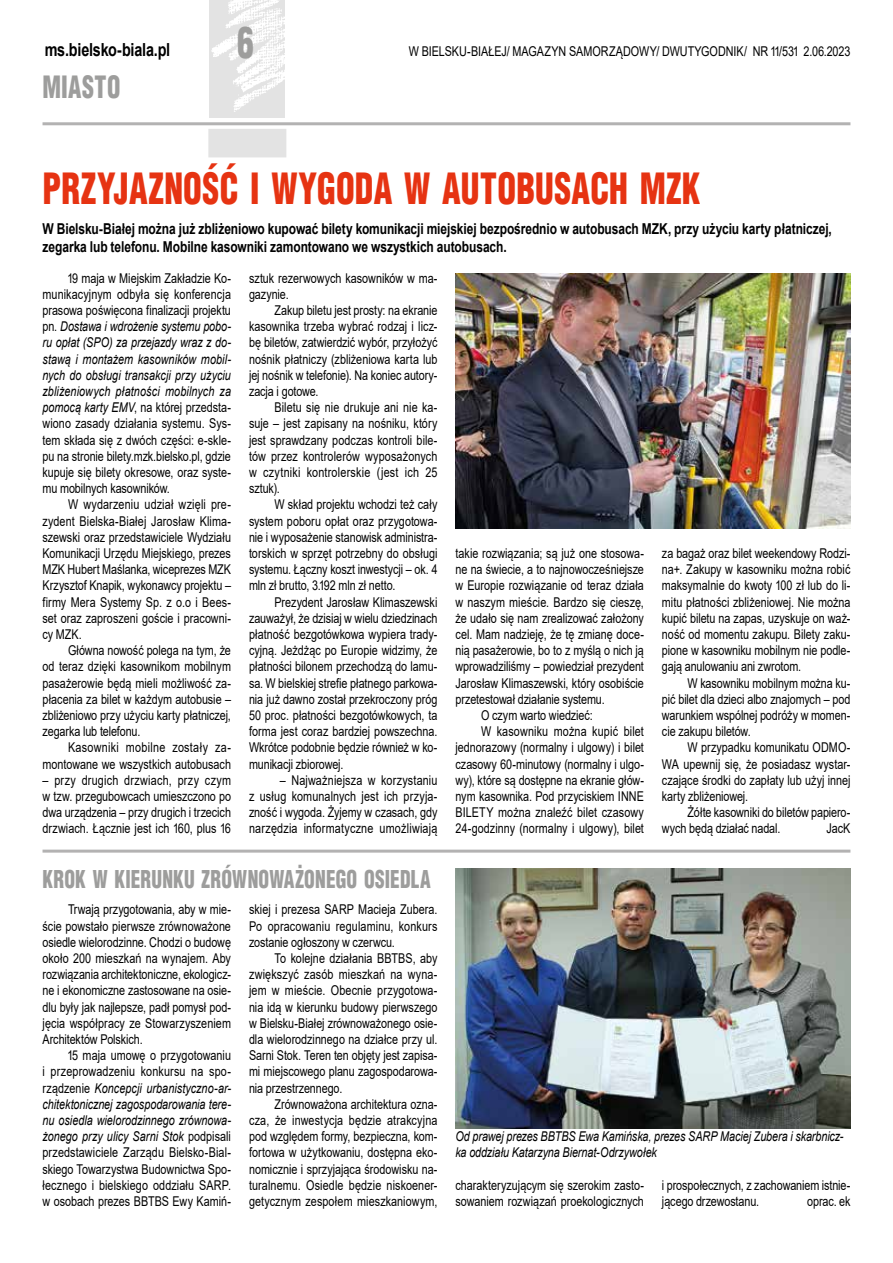
<style>
.page{position:relative;width:893px;height:1263px;background:#fff}
.page>*{position:absolute;margin:0;border:0;box-sizing:border-box;transform-origin:0 0}
.t1{font:900 42px "Switzerland Cond";letter-spacing:.01em;color:#e63312;scale:.8 1}
.t2{font:900 42px "Switzerland Cond";color:#9d9d9c;scale:.8 1}
.t3{font:900 30px "Switzerland Cond";letter-spacing:.02em;color:#9d9d9c;scale:.8 1}
.t4{font:900 24px "Switzerland Cond";letter-spacing:.01em;color:#9d9d9c;scale:.8 1}
.t5{font:700 18px "Arial";letter-spacing:-.015em;color:#000;scale:.8 1}
.t6{font:700 15px/18px "Arial";letter-spacing:-.005em;color:#000;scale:.8 1}
.t7{font:13.5px/16.2px "Arial";color:#000;text-align:justify;scale:.8 1}
.t8{font:italic 13.5px/16.2px "Arial";letter-spacing:-.01em;color:#000;scale:.8 1}
.s1{font-style:italic}
</style>
<div class="page">
<hr style="left:43px;top:122px;width:807px;height:3px;background:#b3b2b2">
<img style="left:209px;top:0;width:76px;height:118px">
<div style="left:208px;top:129px;width:78px;height:28px;background:#e3e3e3"></div>
<img style="left:455px;top:273px;width:395px;height:256px">
<hr style="left:43px;top:850px;width:807px;height:3px;background:#b3b2b2">
<img style="left:455px;top:869px;width:395px;height:259px">
<h3 class="t5" style="left:45px;top:37px;width:158px">ms.bielsko-biala.pl</h3>
<h2 class="t3" style="left:43px;top:68px;width:99px">MIASTO</h2>
<h1 class="t2" style="left:237px;top:16px;width:22px">6</h1>
<p class="t7" style="left:409px;top:43px;width:553px">W BIELSKU-BIAŁEJ/ MAGAZYN SAMORZĄDOWY/ DWUTYGODNIK/ NR 11/531 2.06.2023</p>
<h1 class="t1" style="left:43px;top:162px;width:824px">PRZYJAZNOŚĆ I WYGODA W AUTOBUSACH MZK</h1>
<p class="t6" style="left:43px;top:220px;width:988px">W Bielsku-Białej można już zbliżeniowo kupować bilety komunikacji miejskiej bezpośrednio w autobusach MZK, przy użyciu karty płatniczej, zegarka lub telefonu. Mobilne kasowniki zamontowano we wszystkich autobusach.</p>
<p class="t7" style="left:43px;top:270px;width:237px;text-indent:26px">19 maja w Miejskim Zakładzie Ko&shy;munikacyjnym odbyła się konferencja prasowa poświęcona finalizacji projektu pn. <span class="s1">Dostawa i wdrożenie systemu pobo&shy;ru opłat (SPO) za przejazdy wraz z do&shy;stawą i montażem kasowników mobil&shy;nych do obsługi transakcji przy użyciu zbliżeniowych płatności mobilnych za pomocą karty EMV</span>, na której przedsta&shy;wiono zasady działania systemu. Sys&shy;tem składa się z dwóch części: e-skle&shy;pu na stronie bilety.mzk.bielsko.pl, gdzie kupuje się bilety okresowe, oraz syste&shy;mu mobilnych kasowników.</p>
<p class="t7" style="left:43px;top:496px;width:237px;text-indent:26px">W wydarzeniu udział wzięli pre&shy;zydent Bielska-Białej Jarosław Klima&shy;szewski oraz przedstawiciele Wydziału Komunikacji Urzędu Miejskiego, prezes MZK Hubert Maślanka, wiceprezes MZK Krzysztof Knapik, wykonawcy projektu – firmy Mera Systemy Sp. z o.o i Bees&shy;set oraz zaproszeni goście i pracowni&shy;cy MZK.</p>
<p class="t7" style="left:43px;top:642px;width:237px;text-indent:26px">Główna nowość polega na tym, że od teraz dzięki kasownikom mobilnym pasażerowie będą mieli możliwość za&shy;płacenia za bilet w każdym autobusie – zbliżeniowo przy użyciu karty płatniczej, zegarka lub telefonu.</p>
<p class="t7" style="left:43px;top:739px;width:237px;text-align:right">Kasowniki mobilne zostały za&shy;montowane we wszystkich autobusach</p>
<p class="t7" style="left:43px;top:772px;width:237px">– przy drugich drzwiach, przy czym w tzw. przegubowcach umieszczono po dwa urządzenia – przy drugich i trzecich drzwiach. Łącznie jest ich 160, plus 16</p>
<p class="t7" style="left:249px;top:270px;width:237px">sztuk rezerwowych kasowników w ma&shy;gazynie.</p>
<p class="t7" style="left:249px;top:302px;width:237px;text-indent:26px">Zakup biletu jest prosty: na ekranie kasownika trzeba wybrać rodzaj i licz&shy;bę biletów, zatwierdzić wybór, przyłożyć nośnik płatniczy (zbliżeniowa karta lub jej nośnik w telefonie). Na koniec autory&shy;zacja i gotowe.</p>
<p class="t7" style="left:249px;top:399px;width:237px;text-indent:26px">Biletu się nie drukuje ani nie ka&shy;suje – jest zapisany na nośniku, który jest sprawdzany podczas kontroli bile&shy;tów przez kontrolerów wyposażonych w czytniki kontrolerskie (jest ich 25 sztuk).</p>
<p class="t7" style="left:249px;top:496px;width:237px;text-indent:26px">W skład projektu wchodzi też cały system poboru opłat oraz przygotowa&shy;nie i wyposażenie stanowisk administra&shy;torskich w sprzęt potrzebny do obsługi systemu. Łączny koszt inwestycji – ok. 4 mln zł brutto, 3.192 mln zł netto.</p>
<p class="t7" style="left:249px;top:594px;width:237px;text-indent:26px">Prezydent Jarosław Klimaszewski zauważył, że dzisiaj w wielu dziedzinach płatność bezgotówkowa wypiera trady&shy;cyjną. Jeżdżąc po Europie widzimy, że płatności bilonem przechodzą do lamu&shy;sa. W bielskiej strefie płatnego parkowa&shy;nia już dawno został przekroczony próg 50 proc. płatności bezgotówkowych, ta forma jest coraz bardziej powszechna.<br>Wkrótce podobnie będzie również w ko&shy;munikacji zbiorowej.</p>
<p class="t7" style="left:249px;top:772px;width:237px;text-indent:31px">– Najważniejsza w korzystaniu z usług komunalnych jest ich przyja&shy;zność i wygoda. Żyjemy w czasach, gdy narzędzia informatyczne umożliwiają</p>
<h3 class="t4" style="left:43px;top:863px;width:487px">KROK W KIERUNKU ZRÓWNOWAŻONEGO OSIEDLA</h3>
<p class="t7" style="left:43px;top:901px;width:237px;text-indent:26px">Trwają przygotowania, aby w mie&shy;ście powstało pierwsze zrównoważone osiedle wielorodzinne. Chodzi o budowę około 200 mieszkań na wynajem. Aby rozwiązania architektoniczne, ekologicz&shy;ne i ekonomiczne zastosowane na osie&shy;dlu były jak najlepsze, padł pomysł pod&shy;jęcia współpracy ze Stowarzyszeniem Architektów Polskich.</p>
<p class="t7" style="left:43px;top:1047px;width:237px;text-indent:26px">15 maja umowę o przygotowaniu i przeprowadzeniu konkursu na spo&shy;rządzenie <span class="s1">Koncepcji urbanistyczno-ar&shy;chitektonicznej zagospodarowania tere&shy;nu osiedla wielorodzinnego zrównowa&shy;żonego przy ulicy Sarni Stok</span> podpisali przedstawiciele Zarządu Bielsko-Bial&shy;skiego Towarzystwa Budownictwa Spo&shy;łecznego i bielskiego oddziału SARP. w osobach prezes BBTBS Ewy Kamiń-</p>
<p class="t7" style="left:249px;top:901px;width:237px">skiej i prezesa SARP Macieja Zubera.<br>Po opracowaniu regulaminu, konkurs zostanie ogłoszony w czerwcu.</p>
<p class="t7" style="left:249px;top:950px;width:237px;text-indent:26px">To kolejne działania BBTBS, aby zwiększyć zasób mieszkań na wyna&shy;jem w mieście. Obecnie przygotowa&shy;nia idą w kierunku budowy pierwszego w Bielsku-Białej zrównoważonego osie&shy;dla wielorodzinnego na działce przy ul.<br>Sarni Stok. Teren ten objęty jest zapisa&shy;mi miejscowego planu zagospodarowa&shy;nia przestrzennego.</p>
<p class="t7" style="left:249px;top:1096px;width:237px;text-indent:26px">Zrównoważona architektura ozna&shy;cza, że inwestycja będzie atrakcyjna pod względem formy, bezpieczna, kom&shy;fortowa w użytkowaniu, dostępna eko&shy;nomicznie i sprzyjająca środowisku na&shy;turalnemu. Osiedle będzie niskoener&shy;getycznym zespołem mieszkaniowym,</p>
<p class="t7" style="left:455px;top:545px;width:237px">takie rozwiązania; są już one stosowa-</p>
<p class="t7" style="left:455px;top:561px;width:237px">ne na świecie, a to najnowocześniejsze</p>
<p class="t7" style="left:455px;top:577px;width:237px">w Europie rozwiązanie od teraz działa</p>
<p class="t7" style="left:455px;top:594px;width:237px">w naszym mieście. Bardzo się cieszę,</p>
<p class="t7" style="left:455px;top:610px;width:237px">że udało się nam zrealizować założony</p>
<p class="t7" style="left:455px;top:626px;width:237px">cel. Mam nadzieję, że tę zmianę doce-</p>
<p class="t7" style="left:455px;top:642px;width:237px">nią pasażerowie, bo to z myślą o nich ją</p>
<p class="t7" style="left:455px;top:658px;width:237px">wprowadziliśmy – powiedział prezydent</p>
<p class="t7" style="left:455px;top:675px;width:237px">Jarosław Klimaszewski, który osobiście</p>
<p class="t7" style="left:455px;top:691px;width:188px">przetestował działanie systemu.</p>
<p class="t7" style="left:481px;top:707px;width:141px">O czym warto wiedzieć:</p>
<p class="t7" style="left:481px;top:723px;width:205px">W kasowniku można kupić bilet</p>
<p class="t7" style="left:455px;top:739px;width:237px">jednorazowy (normalny i ulgowy) i bilet</p>
<p class="t7" style="left:455px;top:756px;width:237px">czasowy 60-minutowy (normalny i ulgo-</p>
<p class="t7" style="left:455px;top:772px;width:237px">wy), które są dostępne na ekranie głów-</p>
<p class="t7" style="left:455px;top:788px;width:237px">nym kasownika. Pod przyciskiem INNE</p>
<p class="t7" style="left:455px;top:804px;width:237px">BILETY można znaleźć bilet czasowy</p>
<p class="t7" style="left:455px;top:820px;width:237px">24-godzinny (normalny i ulgowy), bilet</p>
<p class="t7" style="left:662px;top:545px;width:237px">za bagaż oraz bilet weekendowy Rodzi&shy;na+. Zakupy w kasowniku można robić maksymalnie do kwoty 100 zł lub do li&shy;mitu płatności zbliżeniowej. Nie można kupić biletu na zapas, uzyskuje on waż&shy;ność od momentu zakupu. Bilety zaku&shy;pione w kasowniku mobilnym nie podle&shy;gają anulowaniu ani zwrotom.</p>
<p class="t7" style="left:662px;top:675px;width:237px;text-indent:26px">W kasowniku mobilnym można ku&shy;pić bilet dla dzieci albo znajomych – pod warunkiem wspólnej podróży w momen&shy;cie zakupu biletów.</p>
<p class="t7" style="left:662px;top:739px;width:237px;text-indent:26px">W przypadku komunikatu ODMO-WA upewnij się, że posiadasz wystar&shy;czające środki do zapłaty lub użyj innej karty zbliżeniowej.</p>
<p class="t7" style="left:662px;top:804px;width:237px;text-indent:26px">Żółte kasowniki do biletów papiero&shy;wych będą działać nadal.</p>
<p class="t7" style="left:826px;top:820px;width:31px">JacK</p>
<p class="t8" style="left:455px;top:1128px;width:486px">Od prawej prezes BBTBS Ewa Kamińska, prezes SARP Maciej Zubera i skarbnicz&shy;ka oddziału Katarzyna Biernat-Odrzywołek</p>
<p class="t7" style="left:455px;top:1177px;width:237px">charakteryzującym się szerokim zasto&shy;sowaniem rozwiązań proekologicznych</p>
<p class="t7" style="left:662px;top:1177px;width:237px">i prospołecznych, z zachowaniem istnie&shy;jącego drzewostanu.</p>
<p class="t7" style="left:807px;top:1193px;width:56px">oprac. ek</p>
</div>
